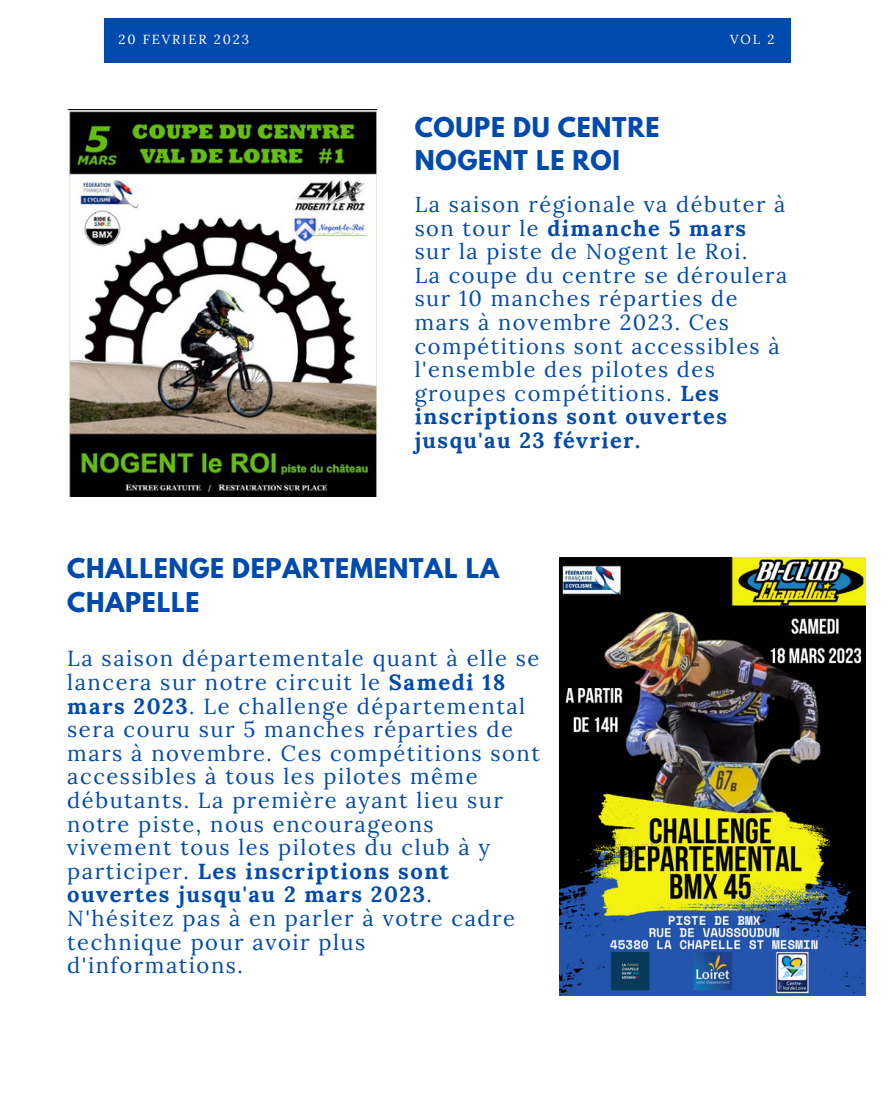
<style>
.page{position:relative;width:893px;height:1116px;background:#fff}
.page>*{position:absolute;margin:0;border:0;box-sizing:border-box;transform-origin:0 0}
.t1{font:700 24.15px/33.8px "League Spartan";letter-spacing:.03em;color:#004aad}
.t2{font:21.9px/23.5px "Lora";letter-spacing:.07em;color:#004aad}
.t3{font:21.75px/23.5px "Lora";letter-spacing:.07em;color:#004aad}
.t4{font:13.2px "Lora";letter-spacing:.14em;color:#fff}
.s1{font-weight:700}
</style>
<div class="page">
<div style="left:104px;top:19px;width:686px;height:43px;background:#004aad"></div>
<img style="left:560px;top:558px;width:305px;height:438px">
<img style="left:67px;top:109px;width:309px;height:388px">
<p class="t4" style="left:118px;top:31px;width:132px">20 FEVRIER 2023</p>
<p class="t4" style="left:730px;top:31px;width:46px">VOL 2</p>
<p class="t1" style="left:414px;top:113px;width:246px">COUPE DU CENTRE<br>NOGENT LE ROI</p>
<p class="t3" style="left:414px;top:192px;width:374px">La saison régionale va débuter à son tour le <span class="s1">dimanche 5 mars<br></span>sur la piste de Nogent le Roi.<br>La coupe du centre se déroulera sur 10 manches réparties de mars à novembre 2023. Ces compétitions sont accessibles à l'ensemble des pilotes des groupes compétitions. <span class="s1">Les inscriptions sont ouvertes jusqu'au 23 février.</span></p>
<p class="t1" style="left:67px;top:554px;width:433px">CHALLENGE DEPARTEMENTAL LA<br>CHAPELLE</p>
<p class="t2" style="left:67px;top:647px;width:474px">La saison départementale quant à elle se lancera sur notre circuit le <span class="s1">Samedi 18 mars 2023</span>. Le challenge départemental sera couru sur 5 manches réparties de mars à novembre. Ces compétitions sont accessibles à tous les pilotes même débutants. La première ayant lieu sur notre piste, nous encourageons vivement tous les pilotes du club à y participer. <span class="s1">Les inscriptions sont ouvertes jusqu'au 2 mars 2023</span>.<br>N'hésitez pas à en parler à votre cadre technique pour avoir plus d'informations.</p>
</div>
